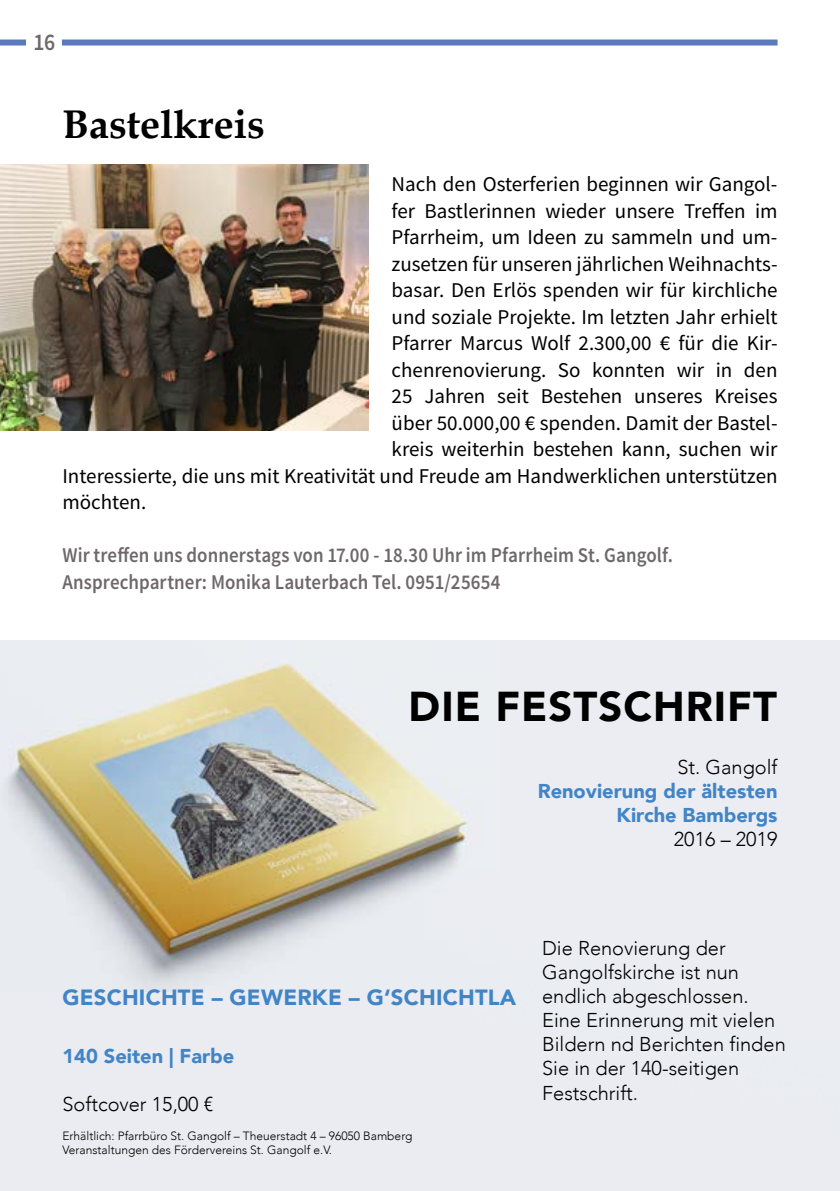
<style>
.page{position:relative;width:840px;height:1191px;background:#fff}
.page>*{position:absolute;margin:0;border:0;box-sizing:border-box;transform-origin:0 0}
.t1{font:900 41.6px "Avenir";letter-spacing:.025em;color:#000}
.t2{font:700 40px "Book Antiqua";color:#000}
.t3{font:600 24px "Source Sans Pro";color:#6e686b;scale:.9 1}
.t4{font:900 22px "Avenir";letter-spacing:.01em;color:#4185c6}
.t5{font:21px "Source Sans Pro";color:#000}
.t6{font:600 21px/26.6px "Source Sans Pro";letter-spacing:.005em;color:#6e686b;scale:.9 1}
.t7{font:300 20px/24.2px "Avenir";color:#000}
.t8{font:900 20px/24px "Avenir";color:#4185c6;text-align:right}
.t9{font:300 12px/14.4px "Avenir";color:#000}
</style>
<div class="page">
<div style="left:0;top:40px;width:777px;height:6px;background:#5c79bb"></div>
<div style="left:26px;top:17px;width:36px;height:51px;background:#fff"></div>
<img style="left:0;top:165px;width:369px;height:265px">
<img style="left:0;top:641px;width:499px;height:350px">
<p class="t3" style="left:34px;top:27px;width:26px">16</p>
<h2 class="t2" style="left:62px;top:101px;width:204px">Bastelkreis</h2>
<p class="t5" style="left:391px;top:171px;width:387px">Nach den Osterferien beginnen wir Gangol-</p>
<p class="t5" style="left:391px;top:197px;width:387px">fer Bastlerinnen wieder unsere Treffen im</p>
<p class="t5" style="left:391px;top:224px;width:387px">Pfarrheim, um Ideen zu sammeln und um-</p>
<p class="t5" style="left:391px;top:250px;width:387px">zusetzen für unseren jährlichen Weihnachts-</p>
<p class="t5" style="left:391px;top:277px;width:387px">basar. Den Erlös spenden wir für kirchliche</p>
<p class="t5" style="left:391px;top:303px;width:387px">und soziale Projekte. Im letzten Jahr erhielt</p>
<p class="t5" style="left:391px;top:330px;width:387px">Pfarrer Marcus Wolf 2.300,00 € für die Kir-</p>
<p class="t5" style="left:391px;top:356px;width:387px">chenrenovierung. So konnten wir in den</p>
<p class="t5" style="left:391px;top:383px;width:387px">25 Jahren seit Bestehen unseres Kreises</p>
<p class="t5" style="left:391px;top:409px;width:387px">über 50.000,00 € spenden. Damit der Bastel-</p>
<p class="t5" style="left:391px;top:436px;width:387px">kreis weiterhin bestehen kann, suchen wir</p>
<p class="t5" style="left:62px;top:462px;width:716px">Interessierte, die uns mit Kreativität und Freude am Handwerklichen unterstützen</p>
<p class="t5" style="left:62px;top:489px;width:85px">möchten.</p>
<p class="t6" style="left:62px;top:542px;width:679px">Wir treffen uns donnerstags von 17.00 - 18.30 Uhr im Pfarrheim St. Gangolf.<br>Ansprechpartner: Monika Lauterbach Tel. 0951/25654</p>
<h1 class="t1" style="left:408px;top:671px;width:369px">DIE FESTSCHRIFT</h1>
<p class="t7" style="left:677px;top:755px;width:102px">St. Gangolf</p>
<p class="t8" style="left:537px;top:779px;width:241px">Renovierung der ältesten<br>Kirche Bambergs</p>
<p class="t7" style="left:673px;top:827px;width:105px">2016 – 2019</p>
<p class="t4" style="left:62px;top:978px;width:455px">GESCHICHTE – GEWERKE – G‘SCHICHTLA</p>
<p class="t8" style="left:62px;top:1044px;width:173px">140 Seiten | Farbe</p>
<p class="t7" style="left:62px;top:1092px;width:152px">Softcover 15,00 €</p>
<p class="t9" style="left:62px;top:1128px;width:351px">Erhältlich: Pfarrbüro St. Gangolf – Theuerstadt 4 – 96050 Bamberg<br>Veranstaltungen des Fördervereins St. Gangolf e.V.</p>
<p class="t7" style="left:542px;top:935px;width:245px">Die Renovierung der<br>Gangolfskirche ist nun endlich abgeschlossen.<br>Eine Erinnerung mit vielen<br>Bildern nd Berichten finden<br>Sie in der 140-seitigen<br>Festschrift.</p>
</div>
